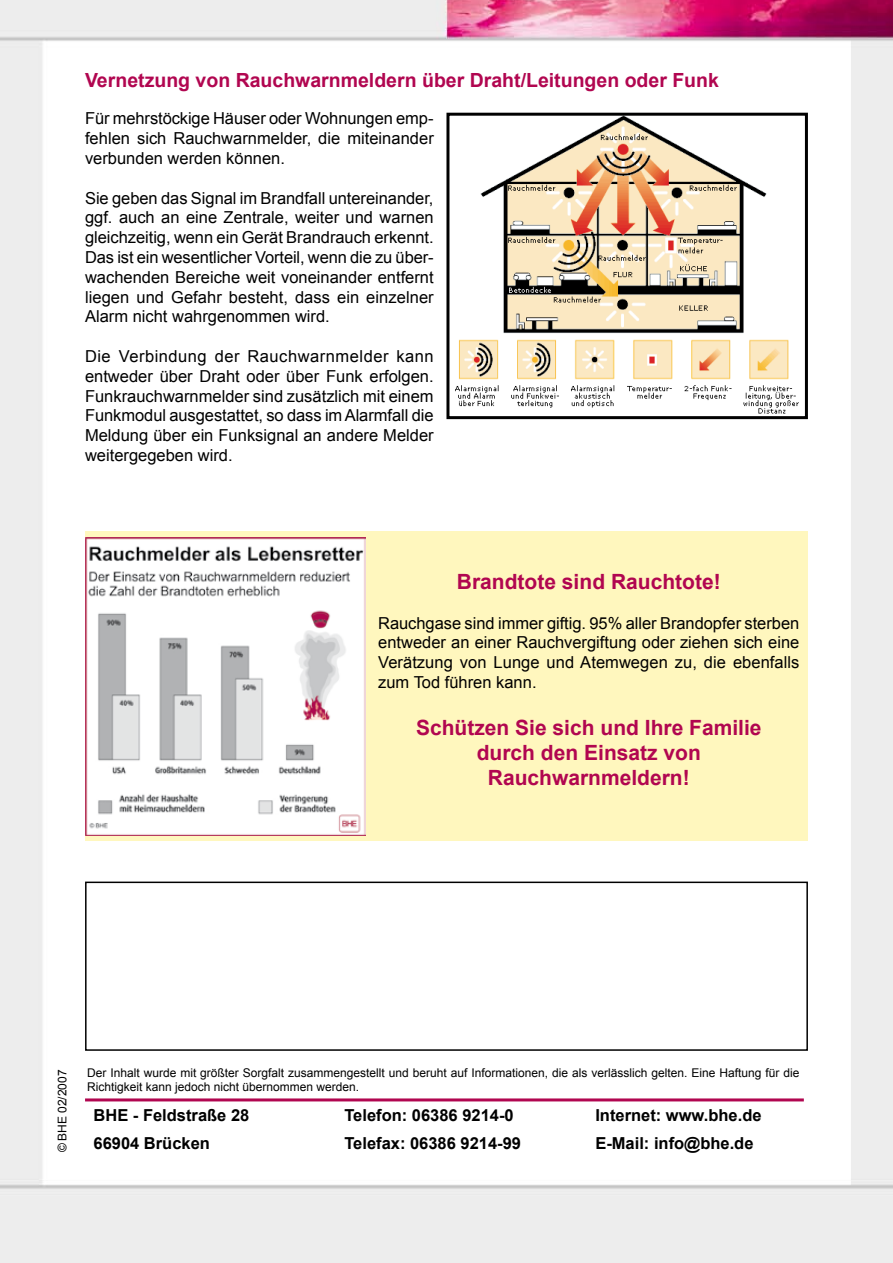
<style>
.page{position:relative;width:893px;height:1263px;background:#fff}
.page>*{position:absolute;margin:0;border:0;box-sizing:border-box;transform-origin:0 0}
.t1{font:700 21px/25.2px "Arial";color:#b10650;text-align:center}
.t2{font:700 19.5px "Arial";color:#b10650}
.t3{font:16.5px/19.8px "Arial";color:#000;text-align:justify}
.t4{font:700 16.5px/28.2px "Arial";color:#000}
.t5{font:12px/14.4px "Arial";color:#000}
</style>
<div class="page">
<img style="left:0;top:0;width:893px;height:1263px">
<hr style="left:772px;top:896px;width:3px;height:162px;background:#fff">
<hr style="left:85px;top:1098px;width:719px;height:3px;background:#b10650">
<div style="left:85px;top:881px;width:723px;height:170px;border:2px solid #000"></div>
<img style="left:450px;top:117px;width:354px;height:298px">
<div style="left:446px;top:113px;width:362px;height:306px;border:3px solid #000"></div>
<div style="left:85px;top:531px;width:723px;height:309px;background:#fff7be"></div>
<img style="left:85px;top:538px;width:280px;height:298px">
<p class="t2" style="left:85px;top:67px;width:635px">Vernetzung von Rauchwarnmeldern über Draht/Leitungen oder Funk</p>
<p class="t3" style="left:85px;top:109px;width:350px">Für mehrstöckige Häuser oder Wohnungen emp&shy;fehlen sich Rauchwarnmelder, die miteinander verbunden werden können.</p>
<p class="t3" style="left:85px;top:188px;width:350px">Sie geben das Signal im Brandfall untereinander, ggf. auch an eine Zentrale, weiter und warnen gleichzeitig, wenn ein Gerät Brandrauch erkennt.<br>Das ist ein wesentlicher Vorteil, wenn die zu über&shy;wachenden Bereiche weit voneinander entfernt liegen und Gefahr besteht, dass ein einzelner Alarm nicht wahrgenommen wird.</p>
<p class="t3" style="left:85px;top:346px;width:350px">Die Verbindung der Rauchwarnmelder kann entweder über Draht oder über Funk erfolgen.<br>Funkrauchwarnmelder sind zusätzlich mit einem Funkmodul ausgestattet, so dass im Alarmfall die Meldung über ein Funksignal an andere Melder weitergegeben wird.</p>
<p class="t1" style="left:457px;top:570px;width:265px">Brandtote sind Rauchtote!</p>
<p class="t3" style="left:378px;top:613px;width:423px">Rauchgase sind immer giftig. 95% aller Brandopfer sterben entweder an einer Rauchvergiftung oder ziehen sich eine Verätzung von Lunge und Atemwegen zu, die ebenfalls zum Tod führen kann.</p>
<p class="t1" style="left:416px;top:716px;width:347px">Schützen Sie sich und Ihre Familie durch den Einsatz von<br>Rauchwarnmeldern!</p>
<p class="t5" style="left:55px;top:1152px;width:84px;rotate:-90deg">© BHE 02/2007</p>
<p class="t5" style="left:87px;top:1066px;width:714px">Der Inhalt wurde mit größter Sorgfalt zusammengestellt und beruht auf Informationen, die als verlässlich gelten. Eine Haftung für die<br>Richtigkeit kann jedoch nicht übernommen werden.</p>
<p class="t4" style="left:94px;top:1101px;width:157px">BHE - Feldstraße 28<br>66904 Brücken</p>
<p class="t4" style="left:344px;top:1101px;width:178px">Telefon: 06386 9214-0<br>Telefax: 06386 9214-99</p>
<p class="t4" style="left:595px;top:1101px;width:168px">Internet: www.bhe.de<br>E-Mail: info@bhe.de</p>
</div>
